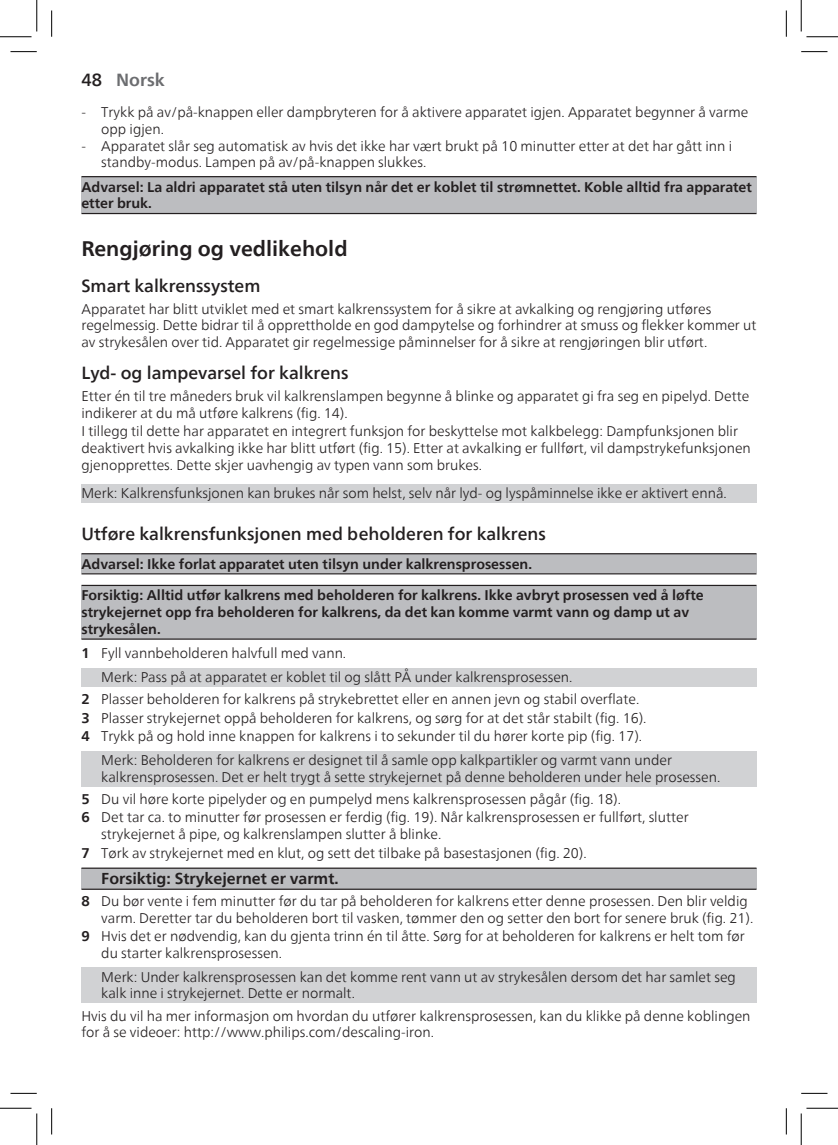
<style>
.page{position:relative;width:838px;height:1145px;background:#fff}
.page>*{position:absolute;margin:0;border:0;box-sizing:border-box;transform-origin:0 0}
.Heading_1{font:700 21px "Neue Frutiger World";color:#231f20}
.Heading_2{font:500 17.5px "Neue Frutiger World";color:#231f20}
.Sub_Heading{font:700 17.5px "Neue Frutiger World";color:#6c6d70}
.List_Caution{font:700 15.75px "Neue Frutiger World";color:#231f20}
.Body_Text{font:300 14px/16.8px "Neue Frutiger World";color:#231f20}
.List_Note{font:300 14px/16.8px "Neue Frutiger World";color:#231f20}
.Caution{font:700 14px/16.8px "Neue Frutiger World";color:#231f20}
.Warning{font:700 14px/16.8px "Neue Frutiger World";color:#231f20}
.Note{font:300 14px "Neue Frutiger World";color:#231f20}
.s1{font-weight:500;color:#231f20}
.s2{font-weight:700}
</style>
<div class="page">
<div style="left:81px;top:177px;width:675px;height:36px;background:#bcbdc0"></div>
<hr style="left:81px;top:176px;width:675px;height:1px;background:#231f20">
<hr style="left:81px;top:213px;width:675px;height:1px;background:#231f20">
<div style="left:81px;top:484px;width:675px;height:19px;background:#d1d2d4"></div>
<div style="left:81px;top:554px;width:675px;height:19px;background:#bcbdc0"></div>
<hr style="left:81px;top:553px;width:675px;height:1px;background:#231f20">
<hr style="left:81px;top:573px;width:675px;height:1px;background:#231f20">
<div style="left:81px;top:586px;width:675px;height:53px;background:#bcbdc0"></div>
<hr style="left:81px;top:585px;width:675px;height:1px;background:#231f20">
<hr style="left:81px;top:638px;width:675px;height:2px;background:#231f20">
<div style="left:81px;top:668px;width:675px;height:19px;background:#d1d2d4"></div>
<div style="left:81px;top:751px;width:675px;height:35px;background:#d1d2d4"></div>
<div style="left:81px;top:868px;width:675px;height:21px;background:#bcbdc0"></div>
<hr style="left:81px;top:868px;width:675px;height:1px;background:#231f20">
<hr style="left:81px;top:889px;width:675px;height:1px;background:#231f20">
<div style="left:81px;top:967px;width:675px;height:36px;background:#d1d2d4"></div>
<svg style="left:10px;top:51px;width:27px;height:1px"></svg>
<svg style="left:801px;top:51px;width:26px;height:1px"></svg>
<svg style="left:10px;top:1093px;width:27px;height:1px"></svg>
<svg style="left:801px;top:1093px;width:26px;height:1px"></svg>
<svg style="left:51px;top:10px;width:1px;height:27px"></svg>
<svg style="left:51px;top:1108px;width:1px;height:26px"></svg>
<svg style="left:786px;top:10px;width:1px;height:27px"></svg>
<svg style="left:786px;top:1108px;width:1px;height:26px"></svg>
<hr style="left:0;top:36px;width:32px;height:1px;background:#000">
<hr style="left:806px;top:36px;width:31px;height:1px;background:#000">
<hr style="left:0;top:1108px;width:32px;height:1px;background:#000">
<hr style="left:806px;top:1108px;width:31px;height:1px;background:#000">
<hr style="left:36px;top:0;width:1px;height:31px;background:#000">
<hr style="left:36px;top:1113px;width:1px;height:32px;background:#000">
<hr style="left:800px;top:0;width:1px;height:31px;background:#000">
<hr style="left:800px;top:1113px;width:1px;height:32px;background:#000">
<p class="Sub_Heading" style="left:81px;top:65px;width:85px"><span class="s1">48</span> Norsk</p>
<p class="Body_Text" style="left:101px;top:104px;width:648px;text-indent:-20px">- Trykk på av/på-knappen eller dampbryteren for å aktivere apparatet igjen. Apparatet begynner å varme opp igjen.</p>
<p class="Body_Text" style="left:101px;top:137px;width:632px;text-indent:-20px">- Apparatet slår seg automatisk av hvis det ikke har vært brukt på 10 minutter etter at det har gått inn i standby-modus. Lampen på av/på-knappen slukkes.</p>
<p class="Warning" style="left:81px;top:178px;width:672px">Advarsel: La aldri apparatet stå uten tilsyn når det er koblet til strømnettet. Koble alltid fra apparatet etter bruk.</p>
<p class="Heading_1" style="left:81px;top:230px;width:268px">Rengjøring og vedlikehold</p>
<p class="Heading_2" style="left:81px;top:271px;width:180px">Smart kalkrenssystem</p>
<p class="Body_Text" style="left:81px;top:300px;width:676px">Apparatet har blitt utviklet med et smart kalkrenssystem for å sikre at avkalking og rengjøring utføres regelmessig. Dette bidrar til å opprettholde en god dampytelse og forhindrer at smuss og flekker kommer ut av strykesålen over tid. Apparatet gir regelmessige påminnelser for å sikre at rengjøringen blir utført.</p>
<p class="Heading_2" style="left:81px;top:359px;width:268px">Lyd- og lampevarsel for kalkrens</p>
<p class="Body_Text" style="left:81px;top:388px;width:669px">Etter én til tre måneders bruk vil kalkrenslampen begynne å blinke og apparatet gi fra seg en pipelyd. Dette indikerer at du må utføre kalkrens (fig. 14).</p>
<p class="Body_Text" style="left:81px;top:423px;width:670px">I tillegg til dette har apparatet en integrert funksjon for beskyttelse mot kalkbelegg: Dampfunksjonen blir deaktivert hvis avkalking ikke har blitt utført (fig. 15). Etter at avkalking er fullført, vil dampstrykefunksjonen gjenopprettes. Dette skjer uavhengig av typen vann som brukes.</p>
<p class="Note" style="left:81px;top:482px;width:646px">Merk: Kalkrensfunksjonen kan brukes når som helst, selv når lyd- og lyspåminnelse ikke er aktivert ennå.</p>
<p class="Heading_2" style="left:81px;top:519px;width:466px">Utføre kalkrensfunksjonen med beholderen for kalkrens</p>
<p class="Warning" style="left:81px;top:555px;width:452px">Advarsel: Ikke forlat apparatet uten tilsyn under kalkrensprosessen.</p>
<p class="Caution" style="left:81px;top:587px;width:623px">Forsiktig: Alltid utfør kalkrens med beholderen for kalkrens. Ikke avbryt prosessen ved å løfte strykejernet opp fra beholderen for kalkrens, da det kan komme varmt vann og damp ut av strykesålen.</p>
<p class="Body_Text" style="left:81px;top:645px;width:266px"><span class="s2">1</span> Fyll vannbeholderen halvfull med vann.</p>
<p class="List_Note" style="left:101px;top:669px;width:472px">Merk: Pass på at apparatet er koblet til og slått PÅ under kalkrensprosessen.</p>
<p class="Body_Text" style="left:81px;top:691px;width:559px"><span class="s2">2</span> Plasser beholderen for kalkrens på strykebrettet eller en annen jevn og stabil overflate.</p>
<p class="Body_Text" style="left:81px;top:709px;width:566px"><span class="s2">3</span> Plasser strykejernet oppå beholderen for kalkrens, og sørg for at det står stabilt (fig. 16).</p>
<p class="Body_Text" style="left:81px;top:728px;width:562px"><span class="s2">4</span> Trykk på og hold inne knappen for kalkrens i to sekunder til du hører korte pip (fig. 17).</p>
<p class="List_Note" style="left:101px;top:752px;width:620px">Merk: Beholderen for kalkrens er designet til å samle opp kalkpartikler og varmt vann under kalkrensprosessen. Det er helt trygt å sette strykejernet på denne beholderen under hele prosessen.</p>
<p class="Body_Text" style="left:81px;top:791px;width:541px"><span class="s2">5</span> Du vil høre korte pipelyder og en pumpelyd mens kalkrensprosessen pågår (fig. 18).</p>
<p class="Body_Text" style="left:101px;top:809px;width:588px;text-indent:-20px"><span class="s2">6</span> Det tar ca. to minutter før prosessen er ferdig (fig. 19). Når kalkrensprosessen er fullført, slutter strykejernet å pipe, og kalkrenslampen slutter å blinke.</p>
<p class="Body_Text" style="left:81px;top:845px;width:506px"><span class="s2">7</span> Tørk av strykejernet med en klut, og sett det tilbake på basestasjonen (fig. 20).</p>
<p class="List_Caution" style="left:101px;top:864px;width:239px">Forsiktig: Strykejernet er varmt.</p>
<p class="Body_Text" style="left:101px;top:893px;width:653px;text-indent:-20px"><span class="s2">8</span> Du bør vente i fem minutter før du tar på beholderen for kalkrens etter denne prosessen. Den blir veldig varm. Deretter tar du beholderen bort til vasken, tømmer den og setter den bort for senere bruk (fig. 21).</p>
<p class="Body_Text" style="left:101px;top:928px;width:645px;text-indent:-20px"><span class="s2">9</span> Hvis det er nødvendig, kan du gjenta trinn én til åtte. Sørg for at beholderen for kalkrens er helt tom før du starter kalkrensprosessen.</p>
<p class="List_Note" style="left:101px;top:968px;width:636px">Merk: Under kalkrensprosessen kan det komme rent vann ut av strykesålen dersom det har samlet seg kalk inne i strykejernet. Dette er normalt.</p>
<p class="Body_Text" style="left:81px;top:1007px;width:670px">Hvis du vil ha mer informasjon om hvordan du utfører kalkrensprosessen, kan du klikke på denne koblingen for å se videoer: http://www.philips.com/descaling-iron.</p>
</div>
